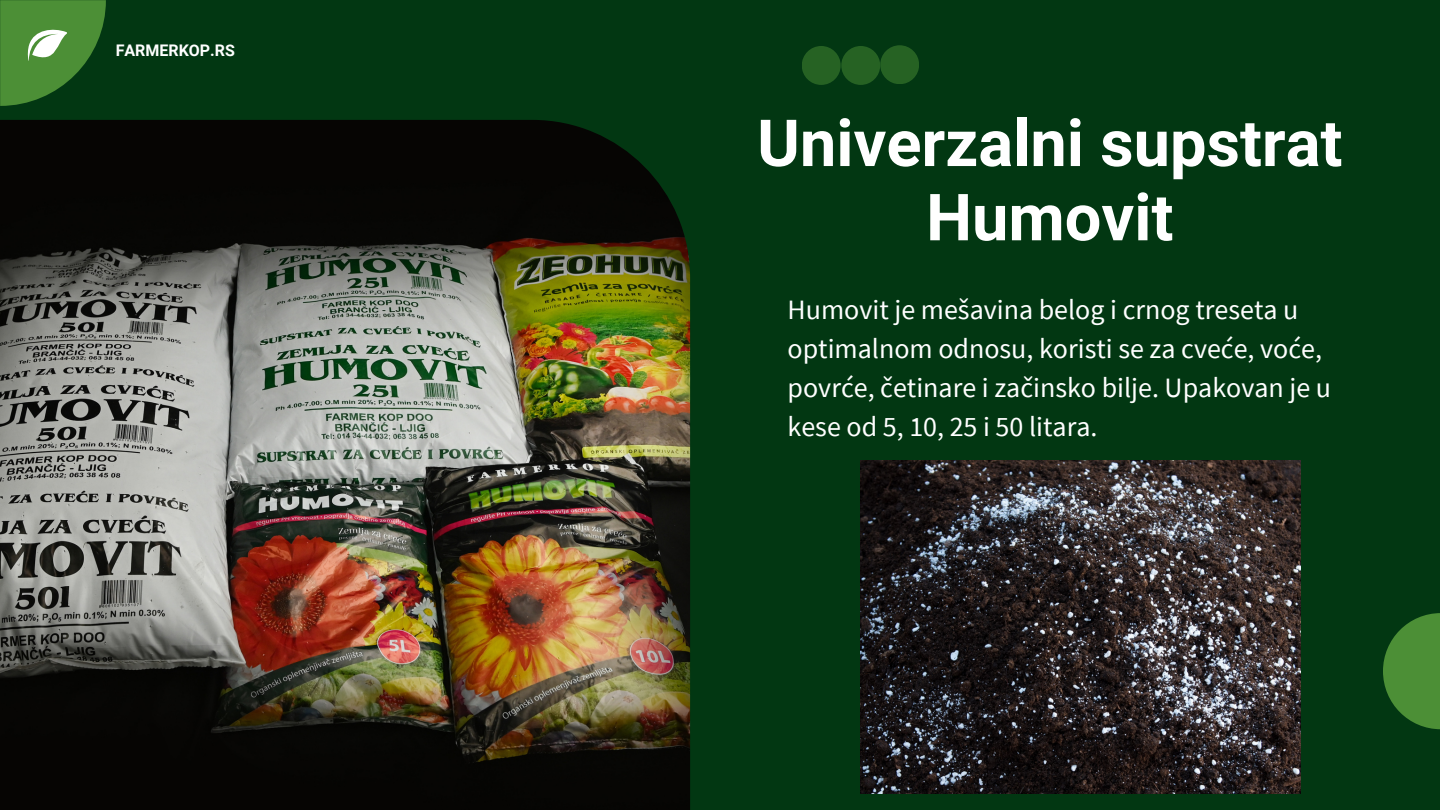
<style>
.page{position:relative;width:1440px;height:810px;background:#023712}
.page>*{position:absolute;margin:0;border:0;box-sizing:border-box;transform-origin:0 0}
.t1{font:700 65px/74.2px "Roboto";color:#fff;text-align:center}
.t2{font:28px/39px "Source Sans Pro";color:#fff}
.t3{font:700 16px "Roboto";color:#fff}
</style>
<div class="page">
<svg style="left:1383px;top:613px;width:57px;height:116px"></svg>
<svg style="left:0;top:0;width:106px;height:106px"></svg>
<img style="left:0;top:120px;width:690px;height:690px">
<div style="left:802px;top:46px;width:39px;height:39px;background:#266223;border-radius:50%"></div>
<div style="left:841px;top:46px;width:39px;height:39px;background:#266223;border-radius:50%"></div>
<div style="left:880px;top:45px;width:39px;height:39px;background:#266223;border-radius:50%"></div>
<img style="left:861px;top:461px;width:439px;height:332px">
<p class="t3" style="left:116px;top:42px;width:121px">FARMERKOP.RS</p>
<h1 class="t1" style="left:757px;top:107px;width:587px">Univerzalni supstrat<br>Humovit</h1>
<p class="t2" style="left:788px;top:290px;width:545px">Humovit je mešavina belog i crnog treseta u optimalnom odnosu, koristi se za cveće, voće, povrće, četinare i začinsko bilje. Upakovan je u kese od 5, 10, 25 i 50 litara.</p>
</div>
